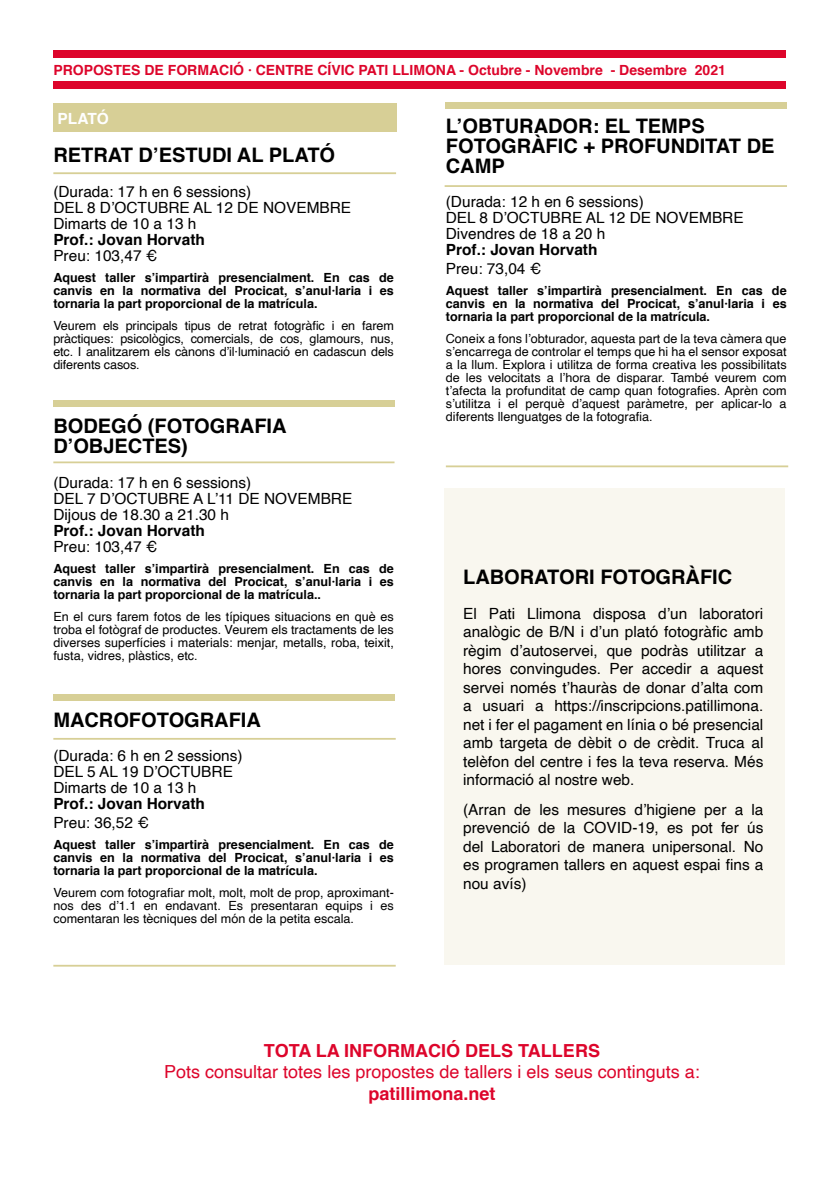
<style>
.page{position:relative;width:840px;height:1191px;background:#fff}
.page>*{position:absolute;margin:0;border:0;box-sizing:border-box;transform-origin:0 0}
.t1{font:700 20px/20px "Helvetica";color:#000}
.t2{font:18px "Helvetica";color:#dd052b}
.t3{font:700 18px "Helvetica";color:#dd052b}
.t4{font:15.4px/18.4px "Helvetica";color:#000}
.t5{font:700 15.4px "Helvetica";color:#000}
.t6{font:700 15.4px "Helvetica";color:#fff}
.t7{font:700 14px "Helvetica";color:#dd052b}
.t8{font:12.6px/13px "Helvetica";color:#000;text-align:justify}
.t9{font:700 12.6px/13px "Helvetica";color:#000;text-align:justify}
</style>
<div class="page">
<div style="left:53px;top:50px;width:732px;height:7px;background:#dd052b"></div>
<div style="left:53px;top:81px;width:732px;height:7px;background:#dd052b"></div>
<div style="left:53px;top:103px;width:344px;height:29px;background:#d7cf96"></div>
<div style="left:53px;top:400px;width:342px;height:6px;background:#d7cf96"></div>
<hr style="left:53px;top:738px;width:342px;height:1px;background:#d7cf96">
<hr style="left:53px;top:461px;width:341px;height:2px;background:#d7cf96">
<hr style="left:53px;top:964px;width:342px;height:2px;background:#d7cf96">
<hr style="left:53px;top:172px;width:343px;height:2px;background:#d7cf96">
<div style="left:53px;top:694px;width:342px;height:6px;background:#d7cf96"></div>
<hr style="left:444px;top:185px;width:342px;height:2px;background:#d7cf96">
<div style="left:444px;top:102px;width:342px;height:6px;background:#d7cf96"></div>
<div style="left:443px;top:488px;width:341px;height:476px;background:#f9f7ef"></div>
<hr style="left:445px;top:465px;width:342px;height:2px;background:#d7cf96">
<p class="t7" style="left:53px;top:58px;width:673px">PROPOSTES DE FORMACIÓ · CENTRE CÍVIC PATI LLIMONA - Octubre - Novembre - Desembre 2021</p>
<p class="t6" style="left:58px;top:106px;width:53px">PLATÓ</p>
<h1 class="t1" style="left:53px;top:146px;width:283px">RETRAT D’ESTUDI AL PLATÓ</h1>
<p class="t4" style="left:53px;top:184px;width:299px;line-height:16px">(Durada: 17 h en 6 sessions)<br>DEL 8 D’OCTUBRE AL 12 DE NOVEMBRE<br>Dimarts de 10 a 13 h</p>
<p class="t5" style="left:53px;top:227px;width:153px">Prof.: Jovan Horvath</p>
<p class="t4" style="left:53px;top:247px;width:105px">Preu: 103,47 €</p>
<p class="t9" style="left:53px;top:272px;width:342px">Aquest taller s’impartirà presencialment. En cas de canvis en la normativa del Procicat, s’anul·laria i es tornaria la part proporcional de la matrícula.</p>
<p class="t8" style="left:53px;top:319px;width:342px">Veurem els principals tipus de retrat fotogràfic i en farem pràctiques: psicològics, comercials, de cos, glamours, nus, etc. I analitzarem els cànons d’il·luminació en cadascun dels diferents casos.</p>
<h1 class="t1" style="left:53px;top:416px;width:234px">BODEGÓ (FOTOGRAFIA<br>D’OBJECTES)</h1>
<p class="t4" style="left:53px;top:475px;width:300px;line-height:16px">(Durada: 17 h en 6 sessions)<br>DEL 7 D’OCTUBRE A L’11 DE NOVEMBRE<br>Dijous de 18.30 a 21.30 h</p>
<p class="t5" style="left:53px;top:518px;width:153px">Prof.: Jovan Horvath</p>
<p class="t4" style="left:53px;top:537px;width:105px">Preu: 103,47 €</p>
<p class="t9" style="left:53px;top:562px;width:342px">Aquest taller s’impartirà presencialment. En cas de canvis en la normativa del Procicat, s’anul·laria i es tornaria la part proporcional de la matrícula..</p>
<p class="t8" style="left:53px;top:610px;width:342px">En el curs farem fotos de les típiques situacions en què es troba el fotògraf de productes. Veurem els tractaments de les diverses superfícies i materials: menjar, metalls, roba, teixit, fusta, vidres, plàstics, etc.</p>
<h1 class="t1" style="left:53px;top:710px;width:209px">MACROFOTOGRAFIA</h1>
<p class="t4" style="left:53px;top:748px;width:191px;line-height:16px">(Durada: 6 h en 2 sessions)<br>DEL 5 AL 19 D’OCTUBRE<br>Dimarts de 10 a 13 h</p>
<p class="t5" style="left:53px;top:791px;width:153px">Prof.: Jovan Horvath</p>
<p class="t4" style="left:53px;top:813px;width:97px">Preu: 36,52 €</p>
<p class="t9" style="left:53px;top:838px;width:342px">Aquest taller s’impartirà presencialment. En cas de canvis en la normativa del Procicat, s’anul·laria i es tornaria la part proporcional de la matrícula.</p>
<p class="t8" style="left:53px;top:886px;width:342px">Veurem com fotografiar molt, molt, molt de prop, aproximant&shy;nos des d’1.1 en endavant. Es presentaran equips i es comentaran les tècniques del món de la petita escala.</p>
<h1 class="t1" style="left:445px;top:116px;width:330px">L’OBTURADOR: EL TEMPS<br>FOTOGRÀFIC + PROFUNDITAT DE<br>CAMP</h1>
<p class="t4" style="left:445px;top:194px;width:299px;line-height:16px">(Durada: 12 h en 6 sessions)<br>DEL 8 D’OCTUBRE AL 12 DE NOVEMBRE<br>Divendres de 18 a 20 h</p>
<p class="t5" style="left:445px;top:238px;width:153px">Prof.: Jovan Horvath</p>
<p class="t4" style="left:445px;top:260px;width:97px">Preu: 73,04 €</p>
<p class="t9" style="left:445px;top:285px;width:342px">Aquest taller s’impartirà presencialment. En cas de canvis en la normativa del Procicat, s’anul·laria i es tornaria la part proporcional de la matrícula.</p>
<p class="t8" style="left:445px;top:332px;width:342px">Coneix a fons l’obturador, aquesta part de la teva càmera que s’encarrega de controlar el temps que hi ha el sensor exposat a la llum. Explora i utilitza de forma creativa les possibilitats de les velocitats a l’hora de disparar. També veurem com t’afecta la profunditat de camp quan fotografies. Aprèn com s’utilitza i el perquè d’aquest paràmetre, per aplicar-lo a diferents llenguatges de la fotografia.</p>
<h1 class="t1" style="left:463px;top:567px;width:270px">LABORATORI FOTOGRÀFIC</h1>
<p class="t4" style="left:463px;top:604px;width:301px;text-align:justify">El Pati Llimona disposa d’un laboratori analògic de B/N i d’un plató fotogràfic amb règim d’autoservei, que podràs utilitzar a hores convingudes. Per accedir a aquest servei només t’hauràs de donar d’alta com a usuari a https://inscripcions.patillimona. net i fer el pagament en línia o bé presencial amb targeta de dèbit o de crèdit. Truca al telèfon del centre i fes la teva reserva. Més informació al nostre web.</p>
<p class="t4" style="left:463px;top:801px;width:301px;text-align:justify">(Arran de les mesures d’higiene per a la prevenció de la COVID-19, es pot fer ús del Laboratori de manera unipersonal. No es programen tallers en aquest espai fins a nou avís)</p>
<h2 class="t3" style="left:264px;top:1036px;width:337px">TOTA LA INFORMACIÓ DELS TALLERS</h2>
<h2 class="t2" style="left:164px;top:1058px;width:537px">Pots consultar totes les propostes de tallers i els seus continguts a:</h2>
<h2 class="t3" style="left:368px;top:1079px;width:129px">patillimona.net</h2>
</div>
